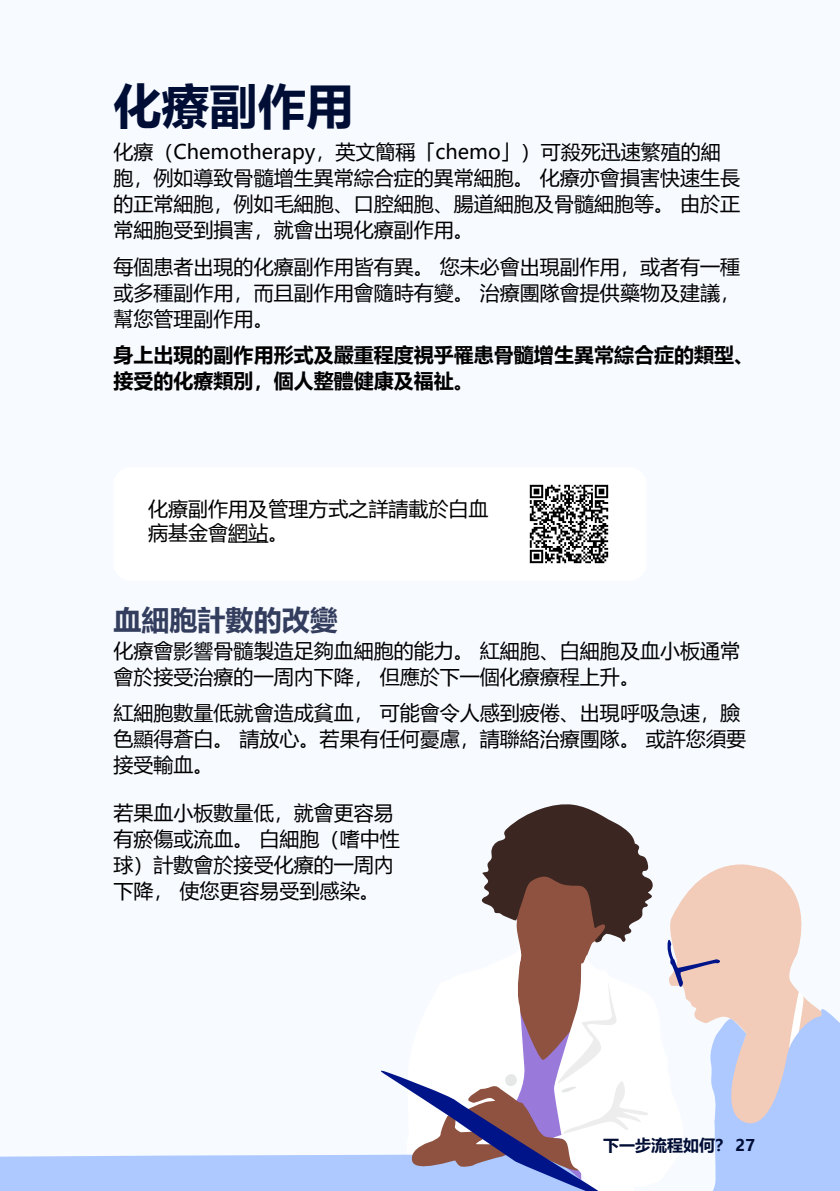
<style>
.page{position:relative;width:840px;height:1191px;background:#fff}
.page>*{position:absolute;margin:0;border:0;box-sizing:border-box;transform-origin:0 0}
.t1{font:700 48px "Microsoft Ya Hei";color:#000d35}
.t2{font:700 28px "Microsoft Ya Hei";color:#333d5d}
.t3{font:20px/26px "Microsoft Ya Hei";color:#000}
.t4{font:700 20px/26px "Microsoft Ya Hei";color:#000}
.t5{font:700 16px "Microsoft Ya Hei";color:#000d35}
</style>
<div class="page">
<div style="left:0;top:0;width:839px;height:1191px;background:#f7faff"></div>
<svg style="left:0;top:804px;width:839px;height:387px"></svg>
<div style="left:113px;top:467px;width:533px;height:114px;background:#fff;border-radius:17px"></div>
<hr style="left:228px;top:541px;width:40px;height:2px;background:#000">
<img style="left:529px;top:484px;width:80px;height:80px">
<p class="t1" style="left:113px;top:73px;width:241px">化療副作用</p>
<p class="t3" style="left:113px;top:139px;width:627px">化療（Chemotherapy，英文簡稱「chemo」）可殺死迅速繁殖的細胞，例如導致骨髓增生異常綜合症的異常細胞。 化療亦會損害快速生長的正常細胞，例如毛細胞、口腔細胞、腸道細胞及骨髓細胞等。 由於正常細胞受到損害，就會出現化療副作用。</p>
<p class="t3" style="left:113px;top:253px;width:627px;text-align:justify">每個患者出現的化療副作用皆有異。 您未必會出現副作用，或者有一種或多種副作用，而且副作用會隨時有變。 治療團隊會提供藥物及建議，幫您管理副作用。</p>
<p class="t4" style="left:113px;top:340px;width:641px">身上出現的副作用形式及嚴重程度視乎罹患骨髓增生異常綜合症的類型、接受的化療類別，個人整體健康及福祉。</p>
<p class="t3" style="left:148px;top:496px;width:341px;line-height:24px">化療副作用及管理方式之詳請載於白血病基金會網站。</p>
<p class="t2" style="left:113px;top:600px;width:225px">血細胞計數的改變</p>
<p class="t3" style="left:113px;top:637px;width:627px">化療會影響骨髓製造足夠血細胞的能力。 紅細胞、白細胞及血小板通常會於接受治療的一周內下降， 但應於下一個化療療程上升。</p>
<p class="t3" style="left:113px;top:699px;width:633px">紅細胞數量低就會造成貧血， 可能會令人感到疲倦、出現呼吸急速，臉色顯得蒼白。 請放心。若果有任何憂慮，請聯絡治療團隊。 或許您須要接受輸血。</p>
<p class="t3" style="left:113px;top:799px;width:287px">若果血小板數量低，就會更容易有瘀傷或流血。 白細胞（嗜中性球）計數會於接受化療的一周內下降， 使您更容易受到感染。</p>
<p class="t5" style="left:602px;top:1134px;width:154px">下一步流程如何？ 27</p>
</div>
